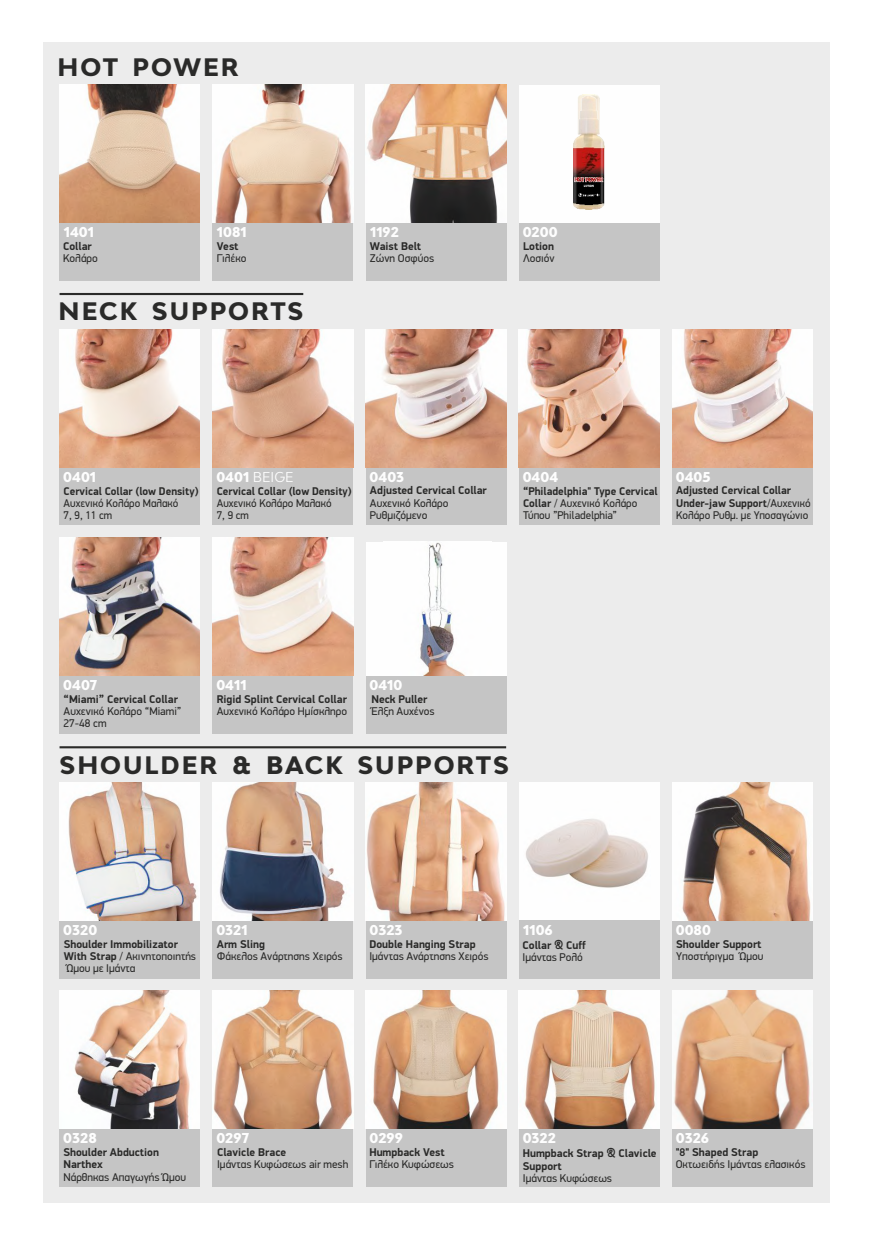
<style>
.page{position:relative;width:872px;height:1246px;background:#fff}
.page>*{position:absolute;margin:0;border:0;box-sizing:border-box;transform-origin:0 0}
.t1{font:800 23.85px "Bw Modelica";letter-spacing:.085em;color:#2a2a29}
.t2{font:800 13.5px "Bw Modelica";color:#fefefe}
.t3{font:13.5px "Bw Modelica";color:#fefefe}
.t4{font:700 11.25px/12.1px "PF Din Display Pro";color:#2a2a29}
.t5{font:11.25px/12px "PF Din Display Pro";color:#2a2a29}
.s1{font-weight:800}
.s2{font-weight:700}
.s3{font-weight:400}
</style>
<div class="page">
<div style="left:43px;top:42px;width:786px;height:1161px;background:#ececec"></div>
<div style="left:60px;top:203px;width:140px;height:77px;background:#c5c5c5"></div>
<div style="left:213px;top:203px;width:140px;height:77px;background:#c5c5c5"></div>
<div style="left:366px;top:203px;width:140px;height:77px;background:#c5c5c5"></div>
<div style="left:519px;top:203px;width:140px;height:77px;background:#c5c5c5"></div>
<div style="left:60px;top:448px;width:140px;height:77px;background:#c5c5c5"></div>
<div style="left:213px;top:448px;width:140px;height:77px;background:#c5c5c5"></div>
<div style="left:366px;top:448px;width:140px;height:77px;background:#c5c5c5"></div>
<div style="left:519px;top:448px;width:140px;height:77px;background:#c5c5c5"></div>
<div style="left:672px;top:448px;width:140px;height:77px;background:#c5c5c5"></div>
<div style="left:60px;top:656px;width:140px;height:77px;background:#c5c5c5"></div>
<div style="left:213px;top:656px;width:140px;height:77px;background:#c5c5c5"></div>
<hr style="left:60px;top:746px;width:446px;height:2px;background:#2a2a29">
<hr style="left:60px;top:293px;width:243px;height:2px;background:#2a2a29">
<div style="left:60px;top:901px;width:140px;height:77px;background:#c5c5c5"></div>
<div style="left:213px;top:901px;width:140px;height:77px;background:#c5c5c5"></div>
<div style="left:366px;top:901px;width:140px;height:77px;background:#c5c5c5"></div>
<div style="left:519px;top:901px;width:140px;height:77px;background:#c5c5c5"></div>
<div style="left:672px;top:901px;width:140px;height:77px;background:#c5c5c5"></div>
<div style="left:60px;top:1109px;width:140px;height:77px;background:#c5c5c5"></div>
<div style="left:213px;top:1109px;width:140px;height:77px;background:#c5c5c5"></div>
<div style="left:366px;top:1109px;width:140px;height:77px;background:#c5c5c5"></div>
<div style="left:519px;top:1109px;width:140px;height:77px;background:#c5c5c5"></div>
<div style="left:672px;top:1109px;width:140px;height:77px;background:#c5c5c5"></div>
<img style="left:60px;top:991px;width:140px;height:138px">
<div style="left:366px;top:656px;width:140px;height:77px;background:#c5c5c5"></div>
<img style="left:366px;top:85px;width:140px;height:138px">
<img style="left:213px;top:85px;width:140px;height:138px">
<img style="left:60px;top:85px;width:140px;height:138px">
<div style="left:519px;top:85px;width:140px;height:138px;background:#fefefe"></div>
<img style="left:574px;top:94px;width:30px;height:115px">
<img style="left:519px;top:329px;width:140px;height:138px">
<img style="left:366px;top:329px;width:140px;height:138px">
<img style="left:213px;top:329px;width:140px;height:138px">
<img style="left:60px;top:329px;width:140px;height:138px">
<div style="left:366px;top:542px;width:140px;height:133px;background:#fefefe"></div>
<img style="left:420px;top:542px;width:45px;height:133px">
<img style="left:213px;top:537px;width:140px;height:138px">
<img style="left:60px;top:537px;width:140px;height:138px">
<img style="left:672px;top:329px;width:140px;height:138px">
<img style="left:60px;top:782px;width:140px;height:138px">
<img style="left:213px;top:782px;width:140px;height:138px">
<img style="left:672px;top:782px;width:140px;height:138px">
<img style="left:366px;top:991px;width:140px;height:138px">
<img style="left:213px;top:991px;width:140px;height:138px">
<img style="left:519px;top:991px;width:140px;height:138px">
<img style="left:672px;top:991px;width:140px;height:138px">
<img style="left:366px;top:782px;width:140px;height:138px">
<div style="left:519px;top:782px;width:140px;height:138px;background:#fefefe"></div>
<img style="left:525px;top:819px;width:123px;height:69px">
<h1 class="t1" style="left:58px;top:57px;width:183px">HOT POWER</h1>
<p class="t2" style="left:64px;top:227px;width:32px">1401</p>
<p class="t2" style="left:217px;top:227px;width:31px">1081</p>
<p class="t2" style="left:370px;top:227px;width:30px">1192</p>
<p class="t2" style="left:523px;top:227px;width:36px">0200</p>
<p class="t4" style="left:63px;top:241px;width:30px">Collar</p>
<p class="t5" style="left:63px;top:253px;width:36px">Κολάρο</p>
<p class="t4" style="left:217px;top:241px;width:23px">Vest</p>
<p class="t5" style="left:217px;top:253px;width:31px">Γιλέκο</p>
<h1 class="t1" style="left:59px;top:302px;width:246px">NECK SUPPORTS</h1>
<p class="t4" style="left:370px;top:241px;width:53px">Waist Belt</p>
<p class="t5" style="left:370px;top:253px;width:66px">Ζώνη Οσφύος</p>
<p class="t4" style="left:523px;top:241px;width:33px">Lotion</p>
<p class="t5" style="left:523px;top:253px;width:33px">Λοσιόν</p>
<p class="t2" style="left:63px;top:471px;width:34px">0401</p>
<p class="t3" style="left:216px;top:471px;width:79px"><span class="s1">0401</span> BEIGE</p>
<p class="t2" style="left:369px;top:471px;width:36px">0403</p>
<p class="t2" style="left:523px;top:471px;width:37px">0404</p>
<p class="t2" style="left:676px;top:471px;width:36px">0405</p>
<p class="t4" style="left:64px;top:486px;width:136px">Cervical Collar (low Density)</p>
<p class="t5" style="left:64px;top:498px;width:116px">Αυχενικό Κολάρο Μαλακό<br>7, 9, 11 cm</p>
<p class="t4" style="left:217px;top:486px;width:136px">Cervical Collar (low Density)</p>
<p class="t5" style="left:217px;top:498px;width:116px">Αυχενικό Κολάρο Μαλακό<br>7, 9 cm</p>
<p class="t5" style="left:523px;top:486px;width:136px"><span class="s2">“Philadelphia" Type Cervical<br>Collar</span> / Αυχενικό Κολάρο<br>Τύπου ”Philadelphia”</p>
<p class="t4" style="left:370px;top:486px;width:118px">Adjusted Cervical Collar</p>
<p class="t5" style="left:370px;top:498px;width:80px">Αυχενικό Κολάρο<br>Ρυθµιζόµενο</p>
<p class="t4" style="left:676px;top:486px;width:136px">Adjusted Cervical Collar<br>Under-jaw Support<span class="s3">/Αυχενικό<br>Κολάρο Ρυθµ. µε Υποσαγώνιο</span></p>
<p class="t2" style="left:63px;top:679px;width:36px">0407</p>
<p class="t2" style="left:216px;top:679px;width:32px">0411</p>
<p class="t2" style="left:369px;top:679px;width:34px">0410</p>
<p class="t4" style="left:64px;top:694px;width:116px">“Miami” Cervical Collar</p>
<p class="t5" style="left:64px;top:706px;width:119px">Αυχενικό Κολάρο “Miami”<br>27-48 cm</p>
<p class="t4" style="left:217px;top:694px;width:132px">Rigid Splint Cervical Collar</p>
<p class="t5" style="left:217px;top:706px;width:132px">Αυχενικό Κολάρο Ηµίσκληρο</p>
<p class="t4" style="left:371px;top:694px;width:57px">Neck Puller</p>
<p class="t5" style="left:371px;top:706px;width:65px">Έλξη Αυχένος</p>
<h1 class="t1" style="left:59px;top:755px;width:451px">SHOULDER &amp; BACK SUPPORTS</h1>
<p class="t2" style="left:63px;top:924px;width:35px">0320</p>
<p class="t2" style="left:216px;top:924px;width:33px">0321</p>
<p class="t2" style="left:369px;top:924px;width:35px">0323</p>
<p class="t2" style="left:523px;top:924px;width:31px">1106</p>
<p class="t2" style="left:676px;top:924px;width:37px">0080</p>
<p class="t4" style="left:64px;top:939px;width:134px">Shoulder Immobilizator<br>With Strap <span class="s3">/ Ακινητοποιητής<br>Ώµου µε Ιµάντα</span></p>
<p class="t4" style="left:217px;top:939px;width:50px">Arm Sling</p>
<p class="t5" style="left:217px;top:951px;width:127px">Φάκελος Ανάρτησης Χειρός</p>
<p class="t4" style="left:369px;top:939px;width:108px">Double Hanging Strap</p>
<p class="t5" style="left:369px;top:951px;width:121px">Ιµάντας Ανάρτησης Χειρός</p>
<p class="t4" style="left:522px;top:940px;width:65px">Collar &amp; Cuff</p>
<p class="t5" style="left:522px;top:952px;width:62px">Ιµάντας Ρολό</p>
<p class="t4" style="left:676px;top:939px;width:87px">Shoulder Support</p>
<p class="t5" style="left:676px;top:951px;width:89px">Yποστήριγµα Ώµου</p>
<p class="t2" style="left:63px;top:1133px;width:35px">0328</p>
<p class="t2" style="left:216px;top:1133px;width:34px">0297</p>
<p class="t2" style="left:369px;top:1133px;width:35px">0299</p>
<p class="t2" style="left:523px;top:1133px;width:35px">0322</p>
<p class="t2" style="left:676px;top:1133px;width:35px">0326</p>
<p class="t4" style="left:63px;top:1147px;width:97px">Shoulder Abduction<br>Narthex</p>
<p class="t5" style="left:63px;top:1172px;width:124px">Νάρθηκας Απαγωγής Ώµου</p>
<p class="t4" style="left:217px;top:1147px;width:71px">Clavicle Brace</p>
<p class="t5" style="left:217px;top:1159px;width:133px">Iµάντας Κυφώσεως air mesh</p>
<p class="t4" style="left:523px;top:1148px;width:135px">Humpback Strap &amp; Clavicle<br>Support</p>
<p class="t5" style="left:523px;top:1173px;width:91px">Iµάντας Κυφώσεως</p>
<p class="t4" style="left:369px;top:1147px;width:77px">Humpback Vest</p>
<p class="t5" style="left:369px;top:1159px;width:86px">Γιλέκο Κυφώσεως</p>
<p class="t4" style="left:675px;top:1147px;width:84px">"8" Shaped Strap</p>
<p class="t5" style="left:675px;top:1159px;width:131px">Οκτωειδής Ιµάντας ελασικός</p>
</div>
